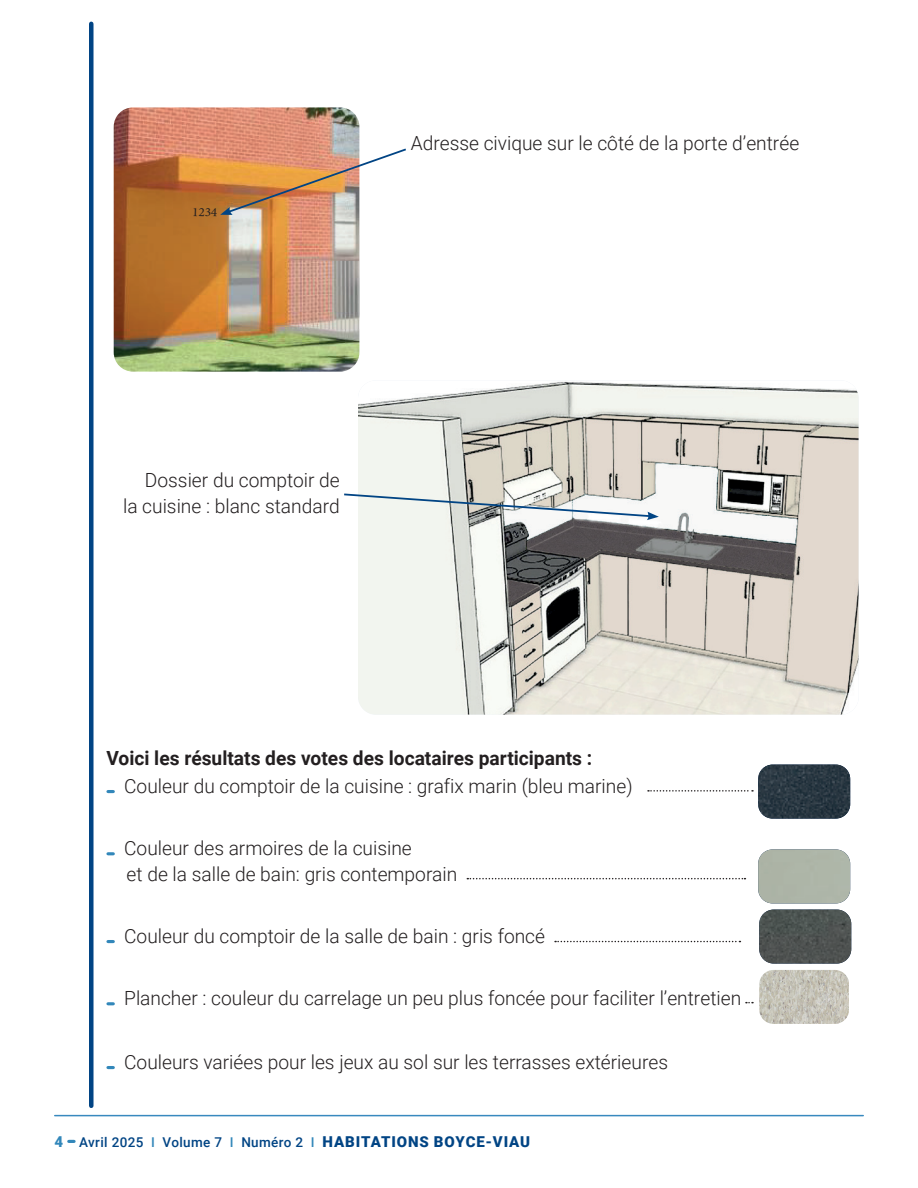
<style>
.page{position:relative;width:918px;height:1188px;background:#fff}
.page>*{position:absolute;margin:0;border:0;box-sizing:border-box;transform-origin:0 0}
.t1{font:300 19.5px/25.5px "Roboto";color:#231f20}
.t2{font:700 19.5px "Roboto";color:#231f20}
.t3{font:500 13.5px "Roboto";letter-spacing:.025em;color:#014484}
.t4{font:12.6px "Minion Pro";color:#231f20;scale:1.04 1}
.s1{font-weight:900;font-size:15px;color:#3287ba}
.s2{color:#3287ba}
.s3{font-weight:900;font-size:15px}
</style>
<div class="page">
<div style="left:89px;top:24px;width:5px;height:1082px;background:#014484"></div>
<svg style="left:69px;top:1140px;width:5px;height:3px"></svg>
<hr style="left:55px;top:1115px;width:808px;height:1px;background:#3889be">
<img style="left:359px;top:381px;width:499px;height:333px">
<div style="left:354px;top:376px;width:509px;height:343px;border:4px solid #fff;border-radius:20px"></div>
<svg style="left:108px;top:790px;width:5px;height:3px"></svg>
<svg style="left:108px;top:852px;width:5px;height:3px"></svg>
<svg style="left:108px;top:940px;width:5px;height:3px"></svg>
<svg style="left:108px;top:1002px;width:5px;height:3px"></svg>
<svg style="left:108px;top:1066px;width:5px;height:3px"></svg>
<img style="left:114px;top:107px;width:245px;height:265px">
<img style="left:759px;top:970px;width:90px;height:54px">
<img style="left:758px;top:765px;width:92px;height:54px">
<div style="left:758px;top:849px;width:92px;height:54px;background:#adb5a7"></div>
<img style="left:759px;top:910px;width:92px;height:54px">
<img style="left:220px;top:147px;width:186px;height:68px">
<svg style="left:344px;top:493px;width:315px;height:27px"></svg>
<svg style="left:648px;top:790px;width:105px;height:2px"></svg>
<svg style="left:467px;top:878px;width:278px;height:1px"></svg>
<svg style="left:555px;top:941px;width:185px;height:1px"></svg>
<p class="t4" style="left:193px;top:203px;width:26px;rotate:2deg">1234</p>
<p class="t1" style="left:411px;top:129px;width:390px">Adresse civique sur le côté de la porte d’entrée</p>
<p class="t1" style="left:123px;top:467px;width:218px;text-align:right">Dossier du comptoir de<br>la cuisine : blanc standard</p>
<p class="t2" style="left:106px;top:744px;width:487px">Voici les résultats des votes des locataires participants :</p>
<p class="t1" style="left:124px;top:773px;width:510px">Couleur du comptoir de la cuisine : grafix marin (bleu marine)</p>
<p class="t1" style="left:124px;top:835px;width:334px">Couleur des armoires de la cuisine<br>et de la salle de bain: gris contemporain</p>
<p class="t1" style="left:124px;top:923px;width:422px">Couleur du comptoir de la salle de bain : gris foncé</p>
<p class="t1" style="left:124px;top:985px;width:619px">Plancher : couleur du carrelage un peu plus foncée pour faciliter l’entretien</p>
<p class="t1" style="left:124px;top:1049px;width:545px">Couleurs variées pour les jeux au sol sur les terrasses extérieures</p>
<p class="t3" style="left:54px;top:1132px;width:477px"><span class="s1">4</span> Avril 2025 <span class="s2">I</span> Volume 7 <span class="s2">I</span> Numéro 2 <span class="s2">I</span> <span class="s3">HABITATIONS BOYCE-VIAU</span></p>
</div>
